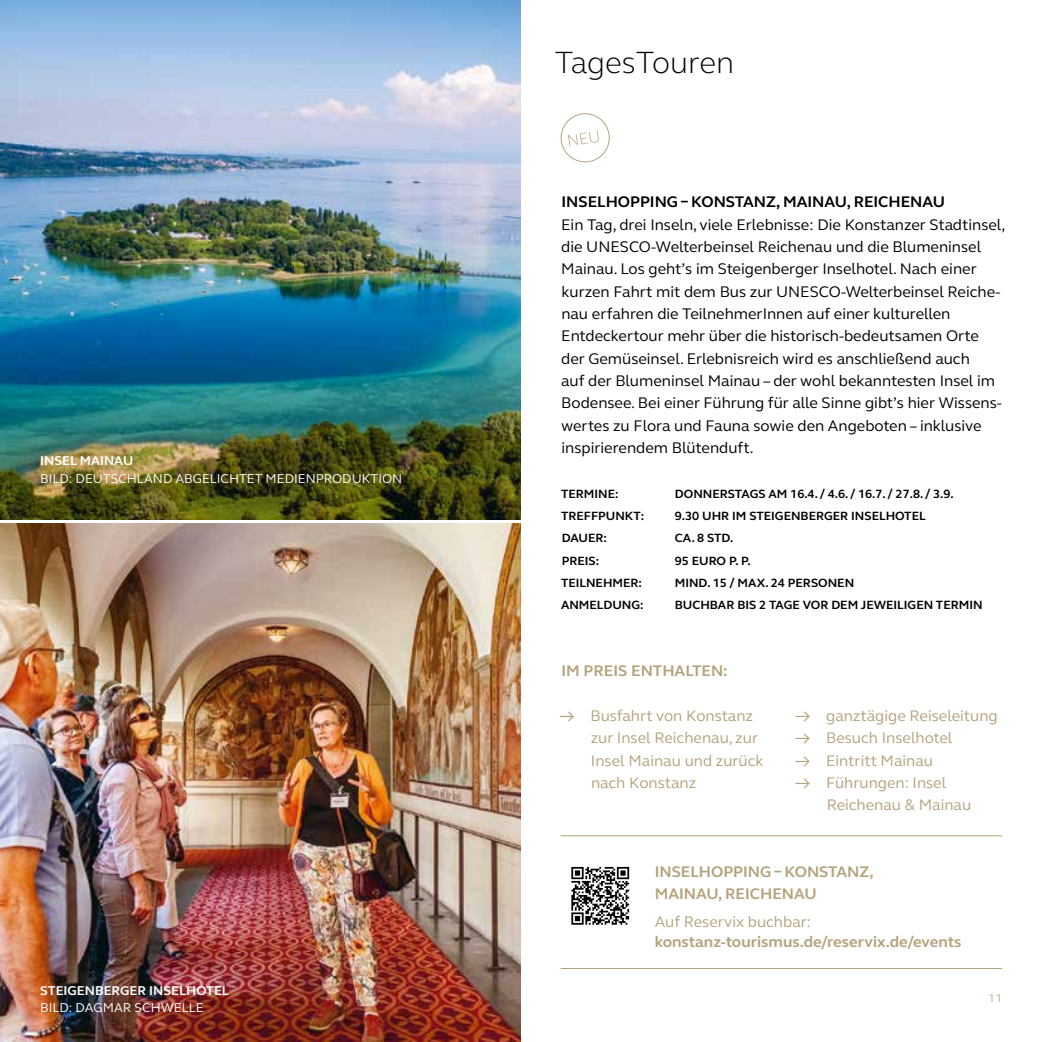
<style>
.page{position:relative;width:1042px;height:1042px;background:#fff}
.page>*{position:absolute;margin:0;border:0;box-sizing:border-box;transform-origin:0 0}
.t1{font:300 31.5px "FS Elliot Pro";color:#000}
.t2{font:15.75px/22.4px "FS Elliot Pro";color:#000}
.t3{font:15.75px/22.4px "FS Elliot Pro";color:#b4a47d}
.t4{font:700 15.75px/22.4px "FS Elliot Pro";color:#b4a47d}
.t5{font:700 15.75px "FS Elliot Pro";color:#000}
.t6{font:13.12px "FS Elliot Pro";color:#fff}
.t7{font:700 13.12px "FS Elliot Pro";color:#fff}
.t8{font:700 12.25px "FS Elliot Pro";color:#000}
.t9{font:11.72px "FS Elliot Pro";color:#beb08f}
</style>
<div class="page">
<svg style="left:571px;top:866px;width:59px;height:59px"></svg>
<svg style="left:571px;top:867px;width:58px;height:57px"></svg>
<hr style="left:561px;top:835px;width:441px;height:1px;background:#b4a47d">
<hr style="left:561px;top:968px;width:441px;height:1px;background:#b4a47d">
<svg style="left:560px;top:113px;width:50px;height:50px"></svg>
<img style="left:0;top:0;width:521px;height:520px">
<img style="left:0;top:523px;width:521px;height:519px">
<p class="t7" style="left:40px;top:452px;width:94px">INSEL MAINAU</p>
<p class="t6" style="left:40px;top:470px;width:363px">BILD: DEUTSCHLAND ABGELICHTET MEDIENPRODUKTION</p>
<p class="t7" style="left:40px;top:981px;width:190px">STEIGENBERGER INSELHOTEL</p>
<p class="t6" style="left:40px;top:999px;width:165px">BILD: DAGMAR SCHWELLE</p>
<h1 class="t1" style="left:555px;top:42px;width:181px">TagesTouren</h1>
<p class="t5" style="left:561px;top:191px;width:385px">INSELHOPPING – KONSTANZ, MAINAU, -REICHENAU</p>
<p class="t2" style="left:561px;top:213px;width:446px">Ein Tag, drei Inseln, viele Erlebnisse: Die Konstanzer Stadtinsel, die UNESCO-Welterbeinsel Reichenau und die Blumeninsel Mainau. Los geht’s im Steigenberger Inselhotel. Nach einer kurzen Fahrt mit dem Bus zur UNESCO-Welterbeinsel Reiche&shy;nau erfahren die TeilnehmerInnen auf einer kulturellen Entdeckertour mehr über die historisch-bedeutsamen Orte der Gemüseinsel. Erlebnisreich wird es anschließend auch<br>auf der Blumeninsel Mainau – der wohl bekanntesten Insel im Bodensee. Bei einer Führung für alle Sinne gibt’s hier Wissens&shy;wertes zu Flora und Fauna sowie den Angeboten – inklusive inspirierendem Blütenduft.</p>
<p class="t8" style="left:561px;top:485px;width:59px">TERMINE:</p>
<p class="t8" style="left:675px;top:485px;width:280px">DONNERSTAGS AM 16.4. / 4.6. / 16.7. / 27.8. / 3.9.</p>
<p class="t8" style="left:561px;top:507px;width:85px">TREFFPUNKT:</p>
<p class="t8" style="left:675px;top:507px;width:252px">9.30 UHR IM STEIGENBERGER INSELHOTEL</p>
<p class="t8" style="left:562px;top:530px;width:47px">DAUER:</p>
<p class="t8" style="left:675px;top:530px;width:60px">CA. 8 STD.</p>
<p class="t8" style="left:562px;top:552px;width:39px">PREIS:</p>
<p class="t8" style="left:675px;top:552px;width:77px">95 EURO P. P.</p>
<p class="t8" style="left:561px;top:574px;width:82px">TEILNEHMER:</p>
<p class="t8" style="left:675px;top:574px;width:181px">MIND. 15 / MAX. 24 PERSONEN</p>
<p class="t8" style="left:561px;top:597px;width:84px">ANMELDUNG:</p>
<p class="t8" style="left:675px;top:597px;width:309px">BUCHBAR BIS 2 TAGE VOR DEM JEWEILIGEN TERMIN</p>
<p class="t4" style="left:561px;top:659px;width:168px">IM PREIS ENTHALTEN:</p>
<p class="t3" style="left:591px;top:704px;width:174px;text-indent:-31px">→ Busfahrt von Konstanz zur Insel Reichenau, zur<br>Insel Mainau und zurück nach Konstanz</p>
<p class="t3" style="left:795px;top:704px;width:204px">→ ganztägige Reiseleitung</p>
<p class="t3" style="left:795px;top:726px;width:159px">→ Besuch Inselhotel</p>
<p class="t3" style="left:795px;top:748px;width:139px">→ Eintritt Mainau</p>
<p class="t3" style="left:826px;top:771px;width:146px;text-indent:-31px">→ Führungen: Insel<br>Reichenau &amp; Mainau</p>
<p class="t4" style="left:655px;top:860px;width:220px">INSELHOPPING – KONSTANZ,<br>MAINAU, -REICHENAU</p>
<p class="t3" style="left:655px;top:910px;width:158px">Auf Reservix buchbar:</p>
<p class="t4" style="left:655px;top:930px;width:308px">konstanz-tourismus.de/reservix.de/events</p>
<p class="t9" style="left:988px;top:990px;width:15px">11</p>
</div>
